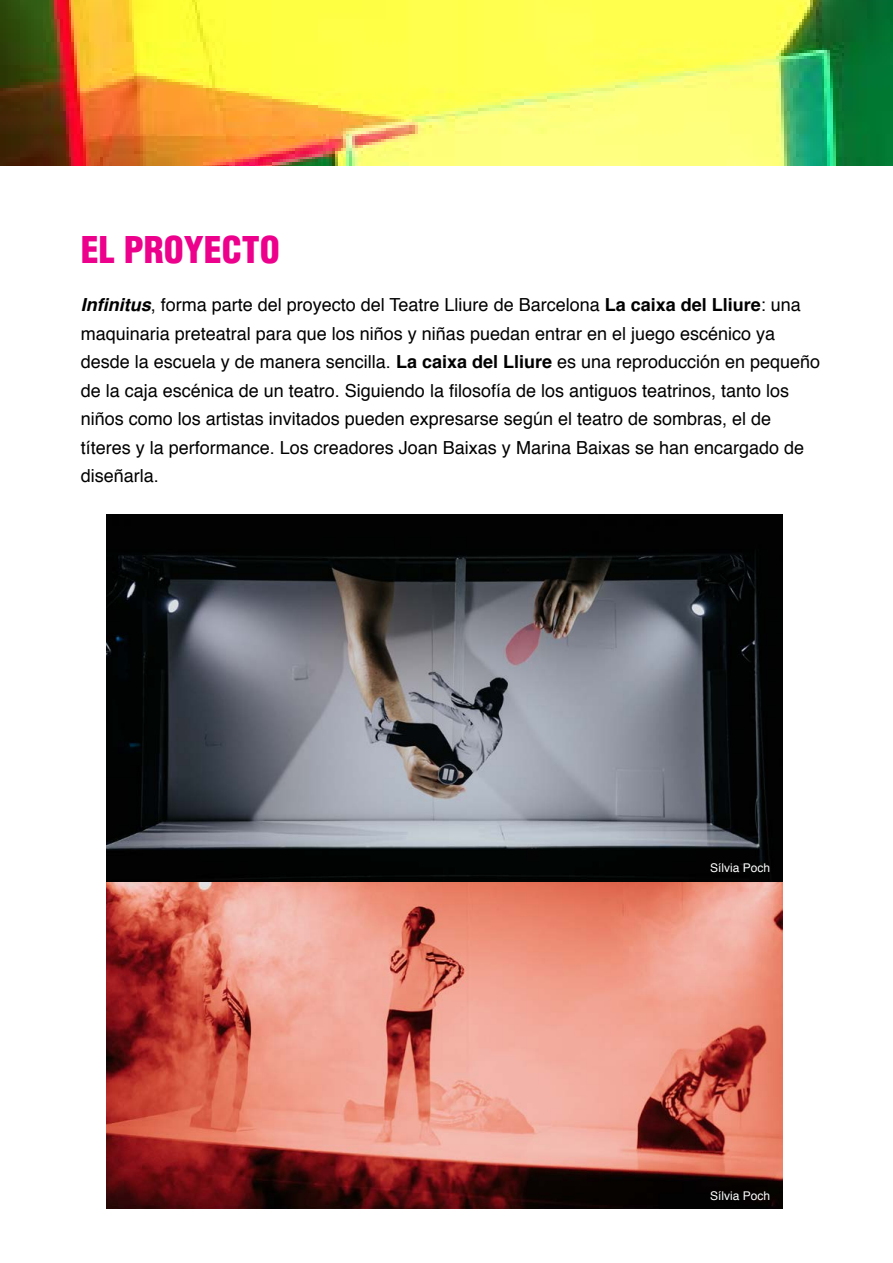
<style>
.page{position:relative;width:893px;height:1263px;background:#fff}
.page>*{position:absolute;margin:0;border:0;box-sizing:border-box;transform-origin:0 0}
.t1{font:900 condensed 36px "Helvetica";color:#ec008c}
.t2{font:18px/28.5px "Helvetica";color:#000}
.t3{font:12px "Helvetica";color:#fff}
.s1{font-weight:700;font-style:italic}
.s2{font-weight:700}
</style>
<div class="page">
<img style="left:0;top:0;width:893px;height:166px">
<img style="left:106px;top:515px;width:676px;height:367px">
<img style="left:106px;top:882px;width:676px;height:327px">
<h1 class="t1" style="left:81px;top:227px;width:201px">EL PROYECTO</h1>
<p class="t2" style="left:81px;top:291px;width:741px"><span class="s1">Infinitus</span>, forma parte del proyecto del Teatre Lliure de Barcelona <span class="s2">La caixa del Lliure</span>: una maquinaria preteatral para que los niños y niñas puedan entrar en el juego escénico ya desde la escuela y de manera sencilla. <span class="s2">La caixa del Lliure</span> es una reproducción en pequeño de la caja escénica de un teatro. Siguiendo la filosofía de los antiguos teatrinos, tanto los niños como los artistas invitados pueden expresarse según el teatro de sombras, el de títeres y la performance. Los creadores Joan Baixas y Marina Baixas se han encargado de diseñarla.</p>
<p class="t3" style="left:710px;top:859px;width:62px">Sílvia Poch</p>
<p class="t3" style="left:710px;top:1186px;width:62px">Sílvia Poch</p>
</div>
